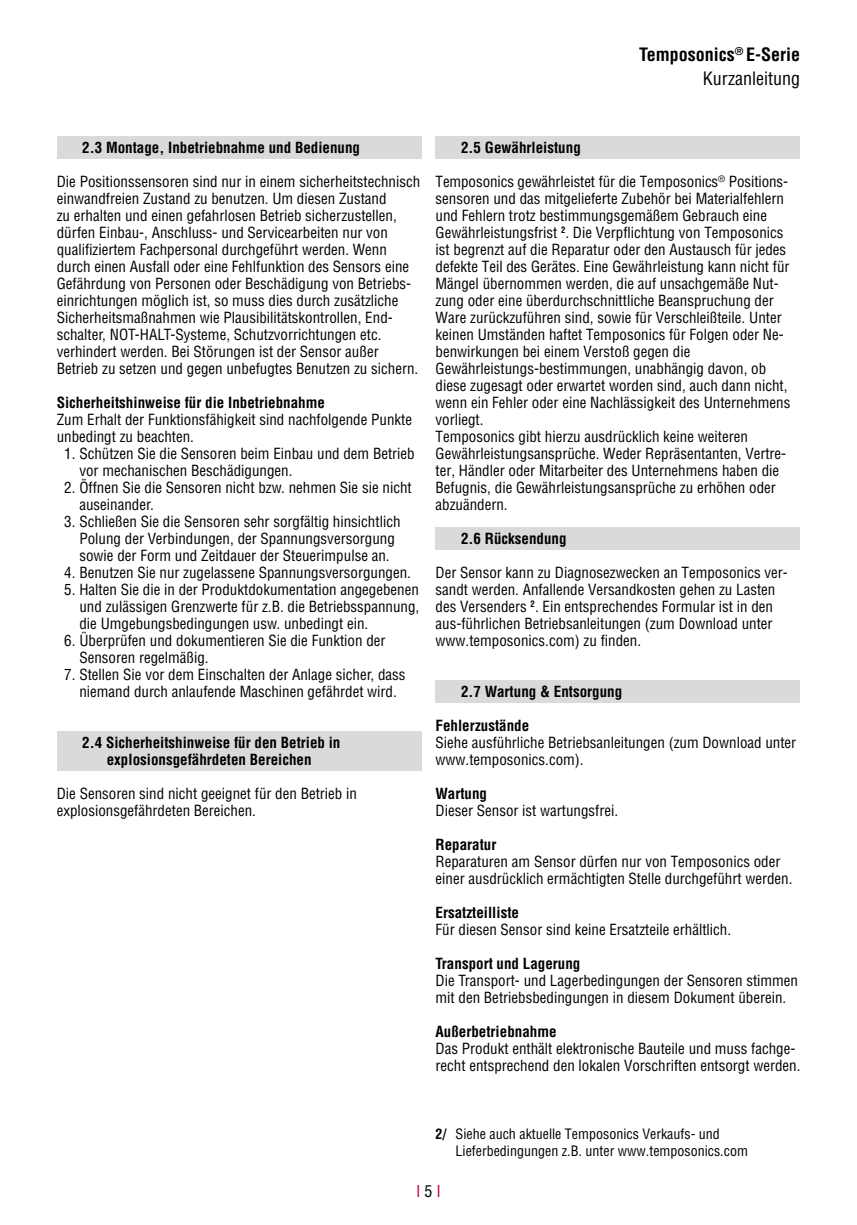
<style>
.page{position:relative;width:857px;height:1225px;background:#fff}
.page>*{position:absolute;margin:0;border:0;box-sizing:border-box;transform-origin:0 0}
.t1{font:700 condensed 18px/24px "Helvetica LT Std";color:#000;text-align:right}
.t2{font:condensed 16px "Helvetica LT Std";color:#c3002f}
.t3{font:condensed 15px/17px "Helvetica LT Std";color:#000}
.t4{font:700 condensed 15px/17px "Helvetica LT Std";color:#000;text-align:center}
.t5{font:condensed 14px/16.8px "Helvetica LT Std";color:#000}
.s1{font-weight:400}
.s2{font-weight:700}
.s3{color:#000}
</style>
<div class="page">
<div style="left:57px;top:137px;width:364px;height:22px;background:#dadada"></div>
<div style="left:57px;top:732px;width:364px;height:39px;background:#dadada"></div>
<div style="left:435px;top:137px;width:364px;height:22px;background:#dadada"></div>
<div style="left:435px;top:528px;width:364px;height:22px;background:#dadada"></div>
<div style="left:435px;top:681px;width:364px;height:22px;background:#dadada"></div>
<p class="t1" style="left:638px;top:42px;width:162px">Temposonics<sup>®</sup> E-Serie<br><span class="s1">Kurzanleitung</span></p>
<p class="t4" style="left:82px;top:139px;width:279px">2.3 Montage, Inbetriebnahme und Bedienung</p>
<p class="t3" style="left:57px;top:173px;width:365px">Die Positionssensoren sind nur in einem sicherheitstechnisch einwandfreien Zustand zu benutzen. Um diesen Zustand<br>zu erhalten und einen gefahrlosen Betrieb sicherzustellen, dürfen Einbau-, Anschluss- und Servicearbeiten nur von qualifiziertem Fachpersonal durchgeführt werden. Wenn durch einen Ausfall oder eine Fehlfunktion des Sensors eine Gefährdung von Personen oder Beschädigung von Betriebs&shy;einrichtungen möglich ist, so muss dies durch zusätzliche Sicherheitsmaßnahmen wie Plausibilitätskontrollen, End&shy;schalter, NOT-HALT-Systeme, Schutzvorrichtungen etc. verhindert werden. Bei Störungen ist der Sensor außer Betrieb zu setzen und gegen unbefugtes Benutzen zu sichern.</p>
<p class="t4" style="left:57px;top:394px;width:269px">Sicherheitshinweise für die Inbetriebnahme</p>
<p class="t3" style="left:57px;top:411px;width:356px">Zum Erhalt der Funktionsfähigkeit sind nachfolgende Punkte unbedingt zu beachten.</p>
<p class="t3" style="left:79px;top:445px;width:336px;text-indent:-15px">1. Schützen Sie die Sensoren beim Einbau und dem Betrieb vor mechanischen Beschädigungen.</p>
<p class="t3" style="left:79px;top:479px;width:333px;text-indent:-15px">2. Öffnen Sie die Sensoren nicht bzw. nehmen Sie sie nicht auseinander.</p>
<p class="t3" style="left:79px;top:513px;width:322px;text-indent:-15px">3. Schließen Sie die Sensoren sehr sorgfältig hinsichtlich<br>Polung der Verbindungen, der Spannungsversorgung sowie der Form und Zeitdauer der Steuerimpulse an.</p>
<p class="t3" style="left:64px;top:564px;width:348px">4. Benutzen Sie nur zugelassene Spannungsversorgungen.</p>
<p class="t3" style="left:79px;top:581px;width:341px;text-align:justify;text-indent:-15px">5. Halten Sie die in der Produktdokumentation angegebenen und zulässigen Grenzwerte für z.B. die Betriebsspannung, die Umgebungsbedingungen usw. unbedingt ein.</p>
<p class="t3" style="left:79px;top:632px;width:307px;text-indent:-15px">6. Überprüfen und dokumentieren Sie die Funktion der<br>Sensoren regelmäßig.</p>
<p class="t3" style="left:64px;top:666px;width:343px;text-align:center">7. Stellen Sie vor dem Einschalten der Anlage sicher, dass niemand durch anlaufende Maschinen gefährdet wird.</p>
<p class="t4" style="left:82px;top:734px;width:259px">2.4 Sicherheitshinweise für den Betrieb in explosionsgefährdeten Bereichen</p>
<p class="t3" style="left:57px;top:785px;width:301px">Die Sensoren sind nicht geeignet für den Betrieb in explosionsgefährdeten Bereichen.</p>
<p class="t4" style="left:461px;top:139px;width:121px">2.5 Gewährleistung</p>
<p class="t3" style="left:435px;top:173px;width:356px">Temposonics gewährleistet für die Temposonics<sup>®</sup> Positions&shy;sensoren und das mitgelieferte Zubehör bei Materialfehlern und Fehlern trotz bestimmungsgemäßem Gebrauch eine Gewährleistungsfrist <sup>2</sup>. Die Verpflichtung von Temposonics ist begrenzt auf die Reparatur oder den Austausch für jedes defekte Teil des Gerätes. Eine Gewährleistung kann nicht für Mängel übernommen werden, die auf unsachgemäße Nut&shy;zung oder eine überdurchschnittliche Beanspruchung der Ware zurückzuführen sind, sowie für Verschleißteile. Unter keinen Umständen haftet Temposonics für Folgen oder Ne&shy;benwirkungen bei einem Verstoß gegen die Gewährleistungs-bestimmungen, unabhängig davon, ob diese zugesagt oder erwartet worden sind, auch dann nicht, wenn ein Fehler oder eine Nachlässigkeit des Unternehmens vorliegt.<br>Temposonics gibt hierzu ausdrücklich keine weiteren Gewährleistungsansprüche. Weder Repräsentanten, Vertre&shy;ter, Händler oder Mitarbeiter des Unternehmens haben die Befugnis, die Gewährleistungsansprüche zu erhöhen oder abzuändern.</p>
<p class="t4" style="left:461px;top:530px;width:107px">2.6 Rücksendung</p>
<p class="t3" style="left:435px;top:564px;width:353px">Der Sensor kann zu Diagnosezwecken an Temposonics ver&shy;sandt werden. Anfallende Versandkosten gehen zu Lasten des Versenders <sup>2</sup>. Ein entsprechendes Formular ist in den aus-führlichen Betriebsanleitungen (zum Download unter www.temposonics.com) zu finden.</p>
<p class="t4" style="left:461px;top:683px;width:162px">2.7 Wartung &amp; Entsorgung</p>
<p class="t4" style="left:435px;top:717px;width:95px">Fehlerzustände</p>
<p class="t3" style="left:435px;top:734px;width:362px">Siehe ausführliche Betriebsanleitungen (zum Download unter www.temposonics.com).</p>
<p class="t4" style="left:435px;top:785px;width:53px">Wartung</p>
<p class="t3" style="left:435px;top:802px;width:184px">Dieser Sensor ist wartungsfrei.</p>
<p class="t4" style="left:435px;top:836px;width:62px">Reparatur</p>
<p class="t3" style="left:435px;top:853px;width:358px">Reparaturen am Sensor dürfen nur von Temposonics oder einer ausdrücklich ermächtigten Stelle durchgeführt werden.</p>
<p class="t4" style="left:435px;top:904px;width:85px">Ersatzteilliste</p>
<p class="t3" style="left:435px;top:921px;width:297px">Für diesen Sensor sind keine Ersatzteile erhältlich.</p>
<p class="t4" style="left:435px;top:955px;width:146px">Transport und Lagerung</p>
<p class="t3" style="left:435px;top:972px;width:364px">Die Transport- und Lagerbedingungen der Sensoren stimmen mit den Betriebsbedingungen in diesem Dokument überein.</p>
<p class="t4" style="left:435px;top:1023px;width:122px">Außerbetriebnahme</p>
<p class="t3" style="left:435px;top:1040px;width:366px">Das Produkt enthält elektronische Bauteile und muss fachge&shy;recht entsprechend den lokalen Vorschriften entsorgt werden.</p>
<p class="t5" style="left:455px;top:1125px;width:294px;text-indent:-20px"><span class="s2">2/</span> Siehe auch aktuelle Temposonics Verkaufs- und<br>Lieferbedingungen z.B. unter www.temposonics.com</p>
<p class="t2" style="left:416px;top:1180px;width:26px">I <span class="s3">5</span> I</p>
</div>
